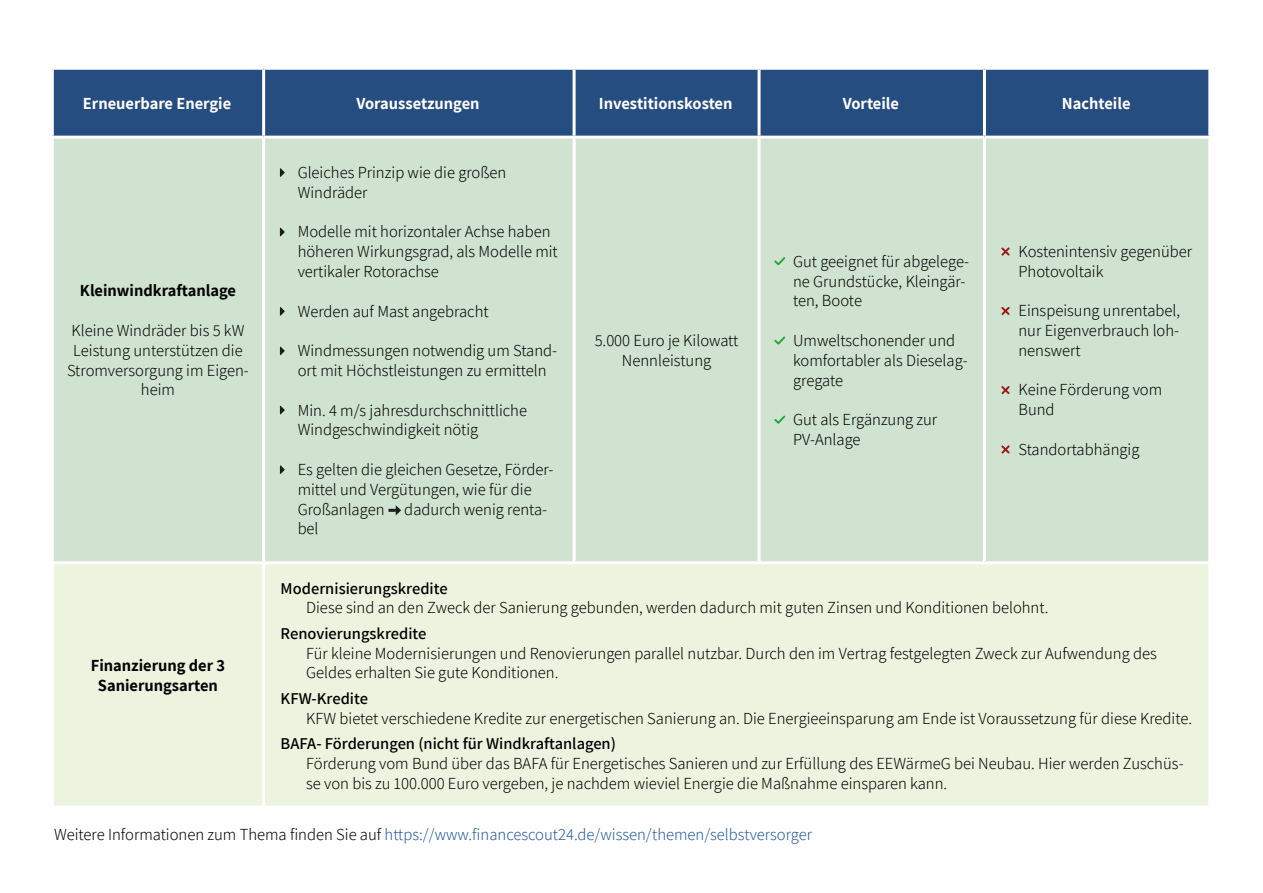
<style>
.page{position:relative;width:1263px;height:893px;background:#fff}
.page>*{position:absolute;margin:0;border:0;box-sizing:border-box;transform-origin:0 0}
.t1{font:300 16.5px/19.8px "Assistant";color:#000}
.t2{font:300 16.5px "Assistant";color:#275b9b}
.t3{font:600 16.5px "Assistant";color:#000}
.t4{font:300 16.5px/19.8px "Assistant";color:#020203;text-align:center}
.t5{font:700 16.5px "Assistant";color:#fff}
.t6{font:700 16.5px/19.8px "Assistant";color:#020203;text-align:center}
.s1{color:#000}
</style>
<div class="page">
<div style="left:52px;top:68px;width:212px;height:69px;background:#264d80"></div>
<div style="left:265px;top:70px;width:943px;height:66px;background:#264d80"></div>
<div style="left:52px;top:137px;width:212px;height:426px;background:#d0e2d0"></div>
<div style="left:265px;top:139px;width:943px;height:422px;background:#d0e2d0"></div>
<div style="left:54px;top:564px;width:1154px;height:242px;background:#ecf3de"></div>
<hr style="left:51px;top:136px;width:213px;height:3px;background:#fff">
<hr style="left:51px;top:561px;width:213px;height:3px;background:#fff">
<hr style="left:51px;top:67px;width:213px;height:3px;background:#fff">
<hr style="left:51px;top:70px;width:3px;height:66px;background:#fff">
<hr style="left:51px;top:139px;width:3px;height:422px;background:#fff">
<hr style="left:262px;top:70px;width:3px;height:66px;background:#fff">
<hr style="left:262px;top:139px;width:3px;height:422px;background:#fff">
<hr style="left:262px;top:564px;width:3px;height:242px;background:#fff">
<hr style="left:573px;top:70px;width:3px;height:66px;background:#fff">
<hr style="left:573px;top:139px;width:3px;height:422px;background:#fff">
<hr style="left:757px;top:70px;width:3px;height:66px;background:#fff">
<hr style="left:757px;top:139px;width:3px;height:422px;background:#fff">
<hr style="left:983px;top:70px;width:3px;height:66px;background:#fff">
<hr style="left:983px;top:139px;width:3px;height:422px;background:#fff">
<svg style="left:280px;top:168px;width:5px;height:9px"></svg>
<svg style="left:280px;top:228px;width:5px;height:8px"></svg>
<svg style="left:280px;top:307px;width:5px;height:9px"></svg>
<svg style="left:280px;top:347px;width:5px;height:8px"></svg>
<svg style="left:280px;top:406px;width:5px;height:8px"></svg>
<svg style="left:280px;top:465px;width:5px;height:9px"></svg>
<svg style="left:772px;top:255px;width:15px;height:12px"></svg>
<svg style="left:772px;top:335px;width:15px;height:11px"></svg>
<svg style="left:772px;top:414px;width:15px;height:12px"></svg>
<svg style="left:999px;top:246px;width:12px;height:11px"></svg>
<svg style="left:999px;top:305px;width:12px;height:12px"></svg>
<svg style="left:999px;top:384px;width:12px;height:12px"></svg>
<svg style="left:999px;top:444px;width:12px;height:11px"></svg>
<svg style="left:388px;top:505px;width:13px;height:10px"></svg>
<p class="t5" style="left:83px;top:92px;width:150px">Erneuerbare Energie</p>
<p class="t5" style="left:356px;top:92px;width:125px">Voraussetzungen</p>
<p class="t5" style="left:599px;top:92px;width:135px">Investitionskosten</p>
<p class="t5" style="left:843px;top:92px;width:58px">Vorteile</p>
<p class="t5" style="left:1062px;top:92px;width:70px">Nachteile</p>
<p class="t6" style="left:80px;top:280px;width:158px">Kleinwindkraftanlage</p>
<p class="t4" style="left:67px;top:320px;width:183px">Kleine Windräder bis 5 kW<br>Leistung unterstützen die<br>Stromversorgung im Eigen&shy;heim</p>
<p class="t1" style="left:298px;top:162px;width:210px">Gleiches Prinzip wie die großen<br>Windräder</p>
<p class="t1" style="left:298px;top:221px;width:262px">Modelle mit horizontaler Achse haben höheren Wirkungsgrad, als Modelle mit vertikaler Rotorachse</p>
<p class="t1" style="left:298px;top:300px;width:192px">Werden auf Mast angebracht</p>
<p class="t1" style="left:298px;top:340px;width:261px">Windmessungen notwendig um Stand&shy;ort mit Höchstleistungen zu ermitteln</p>
<p class="t1" style="left:298px;top:399px;width:231px">Min. 4 m/s jahresdurchschnittliche<br>Windgeschwindigkeit nötig</p>
<p class="t1" style="left:298px;top:459px;width:257px">Es gelten die gleichen Gesetze, Förder&shy;mittel und Vergütungen, wie für die<br>Großanlagen dadurch wenig renta&shy;bel</p>
<p class="t1" style="left:595px;top:330px;width:145px;text-align:center">5.000 Euro je Kilowatt<br>Nennleistung</p>
<p class="t1" style="left:793px;top:250px;width:178px">Gut geeignet für abgelege&shy;ne Grundstücke, Kleingär&shy;ten, Boote</p>
<p class="t1" style="left:793px;top:330px;width:176px">Umweltschonender und komfortabler als Dieselag&shy;gregate</p>
<p class="t1" style="left:793px;top:409px;width:146px">Gut als Ergänzung zur<br>PV-Anlage</p>
<p class="t1" style="left:1018px;top:241px;width:175px">Kostenintensiv gegenüber<br>Photovoltaik</p>
<p class="t1" style="left:1018px;top:300px;width:163px;text-align:justify">Einspeisung unrentabel, nur Eigenverbrauch loh&shy;nenswert</p>
<p class="t1" style="left:1018px;top:379px;width:145px">Keine Förderung vom<br>Bund</p>
<p class="t1" style="left:1018px;top:439px;width:122px">Standortabhängig</p>
<p class="t3" style="left:281px;top:577px;width:169px">Modernisierungskredite</p>
<p class="t1" style="left:306px;top:597px;width:744px">Diese sind an den Zweck der Sanierung gebunden, werden dadurch mit guten Zinsen und Konditionen belohnt.</p>
<p class="t3" style="left:281px;top:622px;width:147px">Renovierungskredite</p>
<p class="t1" style="left:306px;top:642px;width:852px">Für kleine Modernisierungen und Renovierungen parallel nutzbar. Durch den im Vertrag festgelegten Zweck zur Aufwendung des<br>Geldes erhalten Sie gute Konditionen.</p>
<p class="t3" style="left:281px;top:687px;width:89px">KFW-Kredite</p>
<p class="t1" style="left:306px;top:707px;width:887px">KFW bietet verschiedene Kredite zur energetischen Sanierung an. Die Energieeinsparung am Ende ist Voraussetzung für diese Kredite.</p>
<p class="t3" style="left:281px;top:732px;width:337px">BAFA- Förderungen (nicht für Windkraftanlagen)</p>
<p class="t1" style="left:306px;top:753px;width:879px">Förderung vom Bund über das BAFA für Energetisches Sanieren und zur Erfüllung des EEWärmeG bei Neubau. Hier werden Zuschüs&shy;se von bis zu 100.000 Euro vergeben, je nachdem wieviel Energie die Maßnahme einsparen kann.</p>
<p class="t2" style="left:54px;top:823px;width:760px"><span class="s1">Weitere Informationen zum Thema finden Sie auf</span> https://www.financescout24.de/wissen/themen/selbstversorger</p>
<p class="t6" style="left:91px;top:655px;width:136px">Finanzierung der 3<br>Sanierungsarten</p>
</div>
